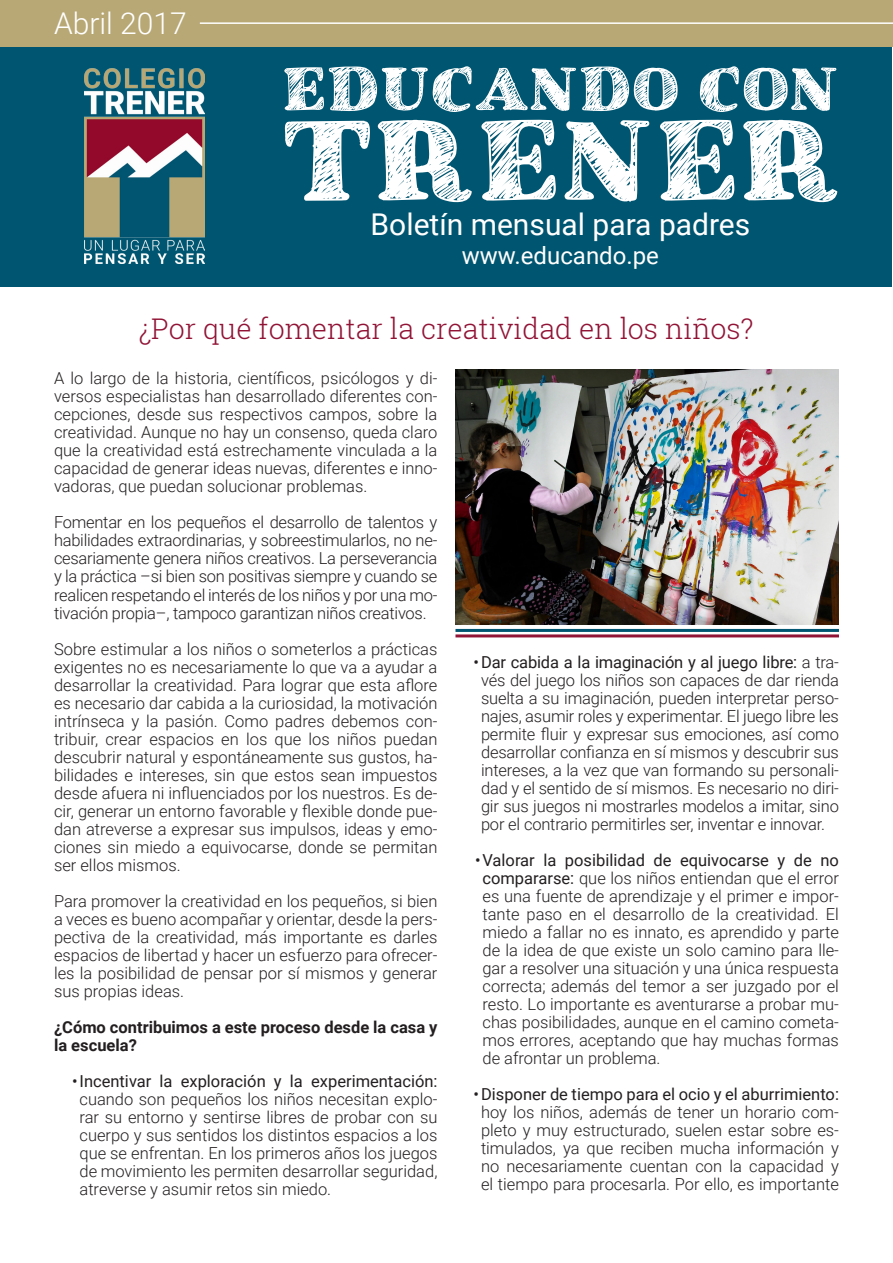
<style>
.page{position:relative;width:893px;height:1263px;background:#fff}
.page>*{position:absolute;margin:0;border:0;box-sizing:border-box;transform-origin:0 0}
.t1{font:112.5px "School Book New";letter-spacing:.06em;color:#fff}
.t2{font:60px "School Book New";letter-spacing:.05em;color:#fff}
.t3{font:30px "Roboto";color:#fff}
.t4{font:300 30px "Roboto";color:#fff}
.t5{font:300 28.5px "Roboto Slab";color:#911436}
.t6{font:24px "Roboto";color:#fff}
.t7{font:300 16.5px/18px "Roboto";letter-spacing:-.01em;color:#231f20;text-align:justify}
.t8{font:700 16.5px/18px "Roboto";color:#231f20}
.s1{font-weight:400}
</style>
<div class="page">
<div style="left:1px;top:47px;width:891px;height:240px;background:#005570"></div>
<div style="left:0;top:0;width:893px;height:46px;background:#b8a875"></div>
<hr style="left:200px;top:22px;width:693px;height:2px;background:#fff">
<img style="left:84px;top:69px;width:120px;height:195px">
<img style="left:456px;top:370px;width:383px;height:254px">
<hr style="left:455px;top:629px;width:384px;height:3px;background:#005570">
<hr style="left:455px;top:634px;width:384px;height:3px;background:#911436">
<p class="t4" style="left:54px;top:2px;width:134px">Abril 2017</p>
<p class="t2" style="left:283px;top:59px;width:556px">EDUCANDO CON</p>
<p class="t1" style="left:283px;top:104px;width:557px">TRENER</p>
<p class="t3" style="left:371px;top:203px;width:381px">Boletín mensual para padres</p>
<p class="t6" style="left:462px;top:239px;width:199px">www.educando.pe</p>
<p class="t5" style="left:139px;top:309px;width:616px">¿Por qué fomentar la creatividad en los niños?</p>
<p class="t7" style="left:54px;top:369px;width:385px">A lo largo de la historia, científicos, psicólogos y di&shy;versos especialistas han desarrollado diferentes con&shy;cepciones, desde sus respectivos campos, sobre la creatividad. Aunque no hay un consenso, queda claro que la creatividad está estrechamente vinculada a la capacidad de generar ideas nuevas, diferentes e inno&shy;vadoras, que puedan solucionar problemas.</p>
<p class="t7" style="left:54px;top:513px;width:385px">Fomentar en los pequeños el desarrollo de talentos y habilidades extraordinarias, y sobreestimularlos, no ne&shy;cesariamente genera niños creativos. La perseverancia y la práctica –si bien son positivas siempre y cuando se realicen respetando el interés de los niños y por una mo&shy;tivación propia–, tampoco garantizan niños creativos.</p>
<p class="t7" style="left:54px;top:639px;width:385px">Sobre estimular a los niños o someterlos a prácticas exigentes no es necesariamente lo que va a ayudar a desarrollar la creatividad. Para lograr que esta aflore es necesario dar cabida a la curiosidad, la motivación intrínseca y la pasión. Como padres debemos con&shy;tribuir, crear espacios en los que los niños puedan descubrir natural y espontáneamente sus gustos, ha&shy;bilidades e intereses, sin que estos sean impuestos desde afuera ni influenciados por los nuestros. Es de&shy;cir, generar un entorno favorable y flexible donde pue&shy;dan atreverse a expresar sus impulsos, ideas y emo&shy;ciones sin miedo a equivocarse, donde se permitan ser ellos mismos.</p>
<p class="t7" style="left:54px;top:891px;width:385px">Para promover la creatividad en los pequeños, si bien a veces es bueno acompañar y orientar, desde la pers&shy;pectiva de la creatividad, más importante es darles espacios de libertad y hacer un esfuerzo para ofrecer&shy;les la posibilidad de pensar por sí mismos y generar sus propias ideas.</p>
<p class="t8" style="left:54px;top:1017px;width:385px">¿Cómo contribuimos a este proceso desde la casa y la escuela?</p>
<p class="t7" style="left:80px;top:1071px;width:359px;text-indent:-8px"><span class="s1">•Incentivar la exploración y la experimentación: </span>cuando son pequeños los niños necesitan explo&shy;rar su entorno y sentirse libres de probar con su cuerpo y sus sentidos los distintos espacios a los que se enfrentan. En los primeros años los juegos de movimiento les permiten desarrollar seguridad, atreverse y asumir retos sin miedo.</p>
<p class="t7" style="left:473px;top:652px;width:367px;text-align:center"><span class="s1">•Dar cabida a la imaginación y al juego libre:</span> a tra&shy;vés del juego los niños son capaces de dar rienda suelta a su imaginación, pueden interpretar perso&shy;najes, asumir roles y experimentar. El juego libre les permite fluir y expresar sus emociones, así como desarrollar confianza en sí mismos y descubrir sus intereses, a la vez que van formando su personali&shy;dad y el sentido de sí mismos. Es necesario no diri&shy;gir sus juegos ni mostrarles modelos a imitar, sino por el contrario permitirles ser, inventar e innovar.</p>
<p class="t7" style="left:482px;top:850px;width:358px;text-indent:-8px"><span class="s1">•Valorar la posibilidad de equivocarse y de no compararse:</span> que los niños entiendan que el error es una fuente de aprendizaje y el primer e impor&shy;tante paso en el desarrollo de la creatividad. El miedo a fallar no es innato, es aprendido y parte de la idea de que existe un solo camino para lle&shy;gar a resolver una situación y una única respuesta correcta; además del temor a ser juzgado por el resto. Lo importante es aventurarse a probar mu&shy;chas posibilidades, aunque en el camino cometa&shy;mos errores, aceptando que hay muchas formas de afrontar un problema.</p>
<p class="t7" style="left:473px;top:1084px;width:367px;text-align:center"><span class="s1">•Disponer de tiempo para el ocio y el aburrimiento: </span>hoy los niños, además de tener un horario com&shy;pleto y muy estructurado, suelen estar sobre es&shy;timulados, ya que reciben mucha información y no necesariamente cuentan con la capacidad y el tiempo para procesarla. Por ello, es importante</p>
</div>
